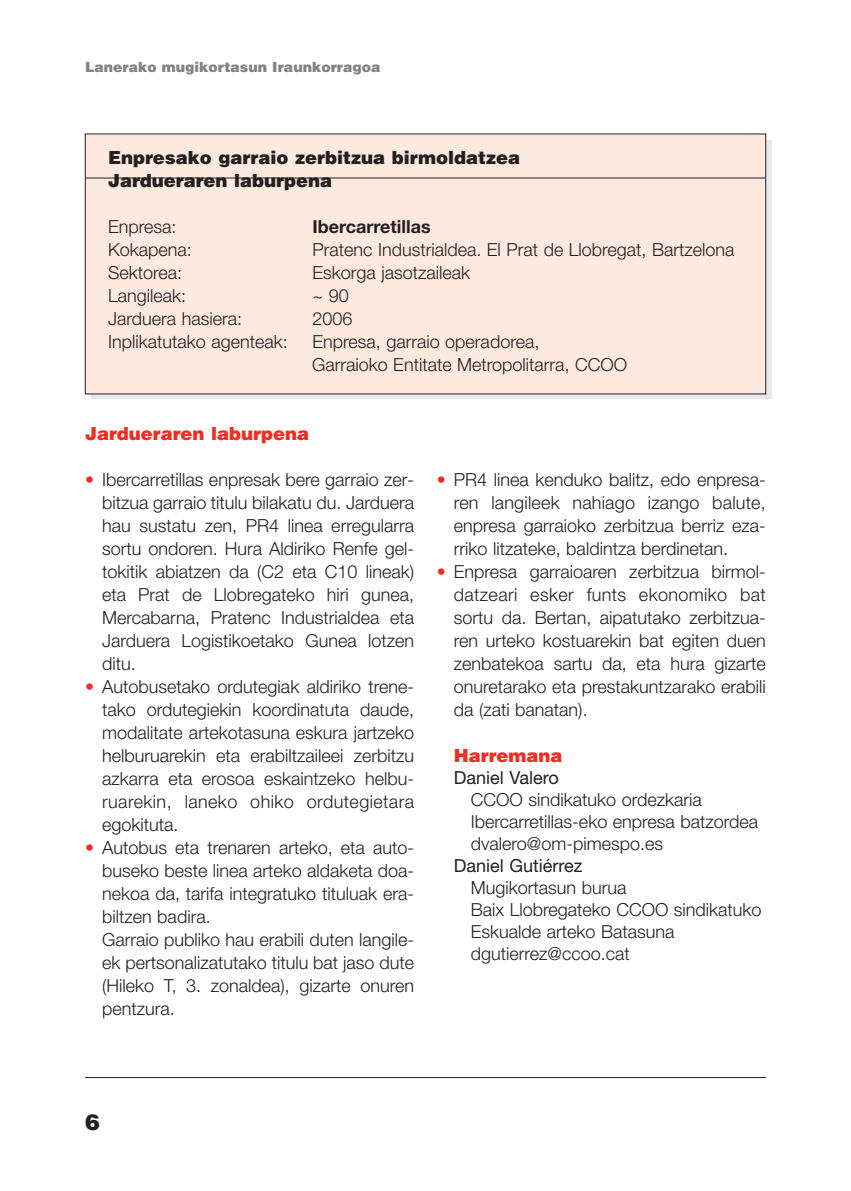
<style>
.page{position:relative;width:851px;height:1191px;background:#fff}
.page>*{position:absolute;margin:0;border:0;box-sizing:border-box;transform-origin:0 0}
.t1{font:900 22px "Helvetica";color:#231f20}
.t2{font:300 18px/23px "Helvetica Neue";color:#231f20;text-align:justify}
.t3{font:900 18px/23px "Helvetica";color:#231f20}
.t4{font:900 18px "Helvetica";color:#ee2e22}
.t5{font:18px "Helvetica Neue";color:#231f20}
.t6{font:700 18px "Helvetica Neue";color:#231f20}
.t7{font:900 14px "Helvetica";color:#808285}
.s1{color:#ee2e22}
</style>
<div class="page">
<svg style="left:91px;top:141px;width:680px;height:258px;background:#d0d0d2"></svg>
<div style="left:85px;top:134px;width:680px;height:260px;background:#fde9dd"></div>
<hr style="left:85px;top:178px;width:680px;height:1px;background:#231f20">
<hr style="left:85px;top:1077px;width:680px;height:1px;background:#231f20">
<p class="t7" style="left:85px;top:59px;width:297px">Lanerako mugikortasun Iraunkorragoa</p>
<p class="t3" style="left:108px;top:146px;width:413px">Enpresako garraio zerbitzua birmoldatzea<br>Jardueraren laburpena</p>
<p class="t2" style="left:108px;top:215px;width:70px">Enpresa:</p>
<p class="t6" style="left:312px;top:215px;width:120px">Ibercarretillas</p>
<p class="t2" style="left:108px;top:238px;width:85px">Kokapena:</p>
<p class="t2" style="left:312px;top:238px;width:423px">Pratenc Industrialdea. El Prat de Llobregat, Bartzelona</p>
<p class="t2" style="left:108px;top:261px;width:76px">Sektorea:</p>
<p class="t2" style="left:312px;top:261px;width:159px">Eskorga jasotzaileak</p>
<p class="t2" style="left:108px;top:284px;width:80px">Langileak:</p>
<p class="t2" style="left:312px;top:284px;width:38px">~ 90</p>
<p class="t2" style="left:108px;top:307px;width:135px">Jarduera hasiera:</p>
<p class="t2" style="left:312px;top:307px;width:42px">2006</p>
<p class="t2" style="left:108px;top:330px;width:181px">Inplikatutako agenteak:</p>
<p class="t2" style="left:312px;top:330px;width:316px">Enpresa, garraio operadorea,<br>Garraioko Entitate Metropolitarra, CCOO</p>
<p class="t4" style="left:85px;top:423px;width:225px">Jardueraren laburpena</p>
<p class="t2" style="left:102px;top:468px;width:313px;text-indent:-17px"><span class="s1">•</span> Ibercarretillas enpresak bere garraio zer&shy;bitzua garraio titulu bilakatu du. Jarduera hau sustatu zen, PR4 linea erregularra sortu ondoren. Hura Aldiriko Renfe gel&shy;tokitik abiatzen da (C2 eta C10 lineak) eta Prat de Llobregateko hiri gunea, Mercabarna, Pratenc Industrialdea eta Jarduera Logistikoetako Gunea lotzen ditu.</p>
<p class="t2" style="left:102px;top:675px;width:313px;text-indent:-17px"><span class="s1">•</span> Autobusetako ordutegiak aldiriko trene&shy;tako ordutegiekin koordinatuta daude, modalitate artekotasuna eskura jartzeko helburuarekin eta erabiltzaileei zerbitzu azkarra eta erosoa eskaintzeko helbu&shy;ruarekin, laneko ohiko ordutegietara egokituta.</p>
<p class="t2" style="left:102px;top:836px;width:313px;text-align:left;text-indent:-17px"><span class="s1">•</span> Autobus eta trenaren arteko, eta auto&shy;buseko beste linea arteko aldaketa doa&shy;nekoa da, tarifa integratuko tituluak era&shy;biltzen badira.<br>Garraio publiko hau erabili duten langile&shy;ek pertsonalizatutako titulu bat jaso dute (Hileko T, 3. zonaldea), gizarte onuren pentzura.</p>
<p class="t2" style="left:454px;top:468px;width:313px;text-indent:-17px"><span class="s1">•</span> PR4 linea kenduko balitz, edo enpresa&shy;ren langileek nahiago izango balute, enpresa garraioko zerbitzua berriz eza&shy;rriko litzateke, baldintza berdinetan.</p>
<p class="t2" style="left:454px;top:560px;width:313px;text-indent:-17px"><span class="s1">•</span> Enpresa garraioaren zerbitzua birmol&shy;datzeari esker funts ekonomiko bat sortu da. Bertan, aipatutako zerbitzua&shy;ren urteko kostuarekin bat egiten duen zenbatekoa sartu da, eta hura gizarte onuretarako eta prestakuntzarako erabili da (zati banatan).</p>
<p class="t4" style="left:454px;top:745px;width:110px">Harremana</p>
<p class="t5" style="left:454px;top:767px;width:106px">Daniel Valero</p>
<p class="t2" style="left:471px;top:788px;width:289px;line-height:22px;text-align:left">CCOO sindikatuko ordezkaria<br>Ibercarretillas-eko enpresa batzordea dvalero@om-pimespo.es</p>
<p class="t5" style="left:454px;top:855px;width:130px">Daniel Gutiérrez</p>
<p class="t2" style="left:471px;top:876px;width:292px;line-height:22px;text-align:left">Mugikortasun burua<br>Baix Llobregateko CCOO sindikatuko<br>Eskualde arteko Batasuna dgutierrez@ccoo.cat</p>
<p class="t1" style="left:85px;top:1110px;width:16px">6</p>
</div>
